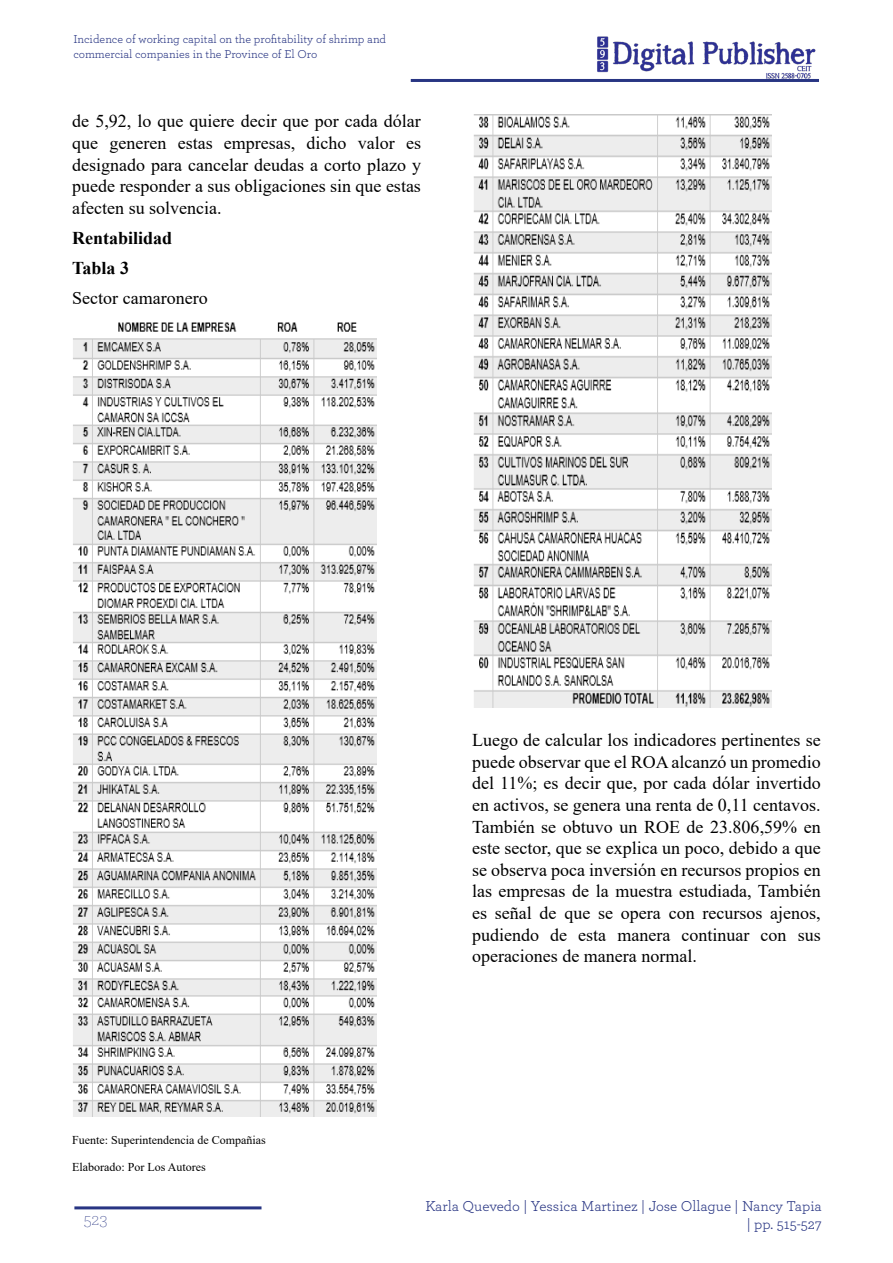
<style>
.page{position:relative;width:893px;height:1263px;background:#fff}
.page>*{position:absolute;margin:0;border:0;box-sizing:border-box;transform-origin:0 0}
.t1{font:18px/21.6px "Times New Roman";color:#000;text-align:justify}
.t2{font:700 18px/30.2px "Times New Roman";color:#000}
.t3{font:200 18px "Archer";color:#283583}
.t4{font:15px/18px "Archer";color:#283583;text-align:right}
.t5{font:12px/14.4px "Archer";color:#283583}
.t6{font:12px "Times New Roman";color:#000}
</style>
<div class="page">
<hr style="left:411px;top:79px;width:408px;height:3px;background:#283583">
<img style="left:597px;top:36px;width:219px;height:43px">
<hr style="left:74px;top:1206px;width:187px;height:3px;background:#283583">
<img style="left:73px;top:322px;width:303px;height:795px">
<img style="left:473px;top:115px;width:298px;height:592px">
<p class="t5" style="left:73px;top:32px;width:314px">Incidence of working capital on the profitability of shrimp and commercial companies in the Province of El Oro</p>
<p class="t1" style="left:72px;top:110px;width:350px">de 5,92, lo que quiere decir que por cada dólar que generen estas empresas, dicho valor es designado para cancelar deudas a corto plazo y puede responder a sus obligaciones sin que estas afecten su solvencia.</p>
<p class="t2" style="left:72px;top:222px;width:102px">Rentabilidad<br>Tabla 3</p>
<p class="t1" style="left:72px;top:287px;width:137px">Sector camaronero</p>
<p class="t6" style="left:72px;top:1131px;width:195px">Fuente: Superintendencia de Compañias</p>
<p class="t6" style="left:72px;top:1158px;width:135px">Elaborado: Por Los Autores</p>
<p class="t1" style="left:472px;top:729px;width:350px">Luego de calcular los indicadores pertinentes se puede observar que el ROA alcanzó un promedio del 11%; es decir que, por cada dólar invertido en activos, se genera una renta de 0,11 centavos.<br>También se obtuvo un ROE de 23.806,59% en este sector, que se explica un poco, debido a que se observa poca inversión en recursos propios en las empresas de la muestra estudiada, También es señal de que se opera con recursos ajenos, pudiendo de esta manera continuar con sus operaciones de manera normal.</p>
<p class="t3" style="left:84px;top:1208px;width:25px">523</p>
<p class="t4" style="left:425px;top:1196px;width:398px">Karla Quevedo | Yessica Martinez | Jose Ollague | Nancy Tapia | pp. 515-527</p>
</div>
